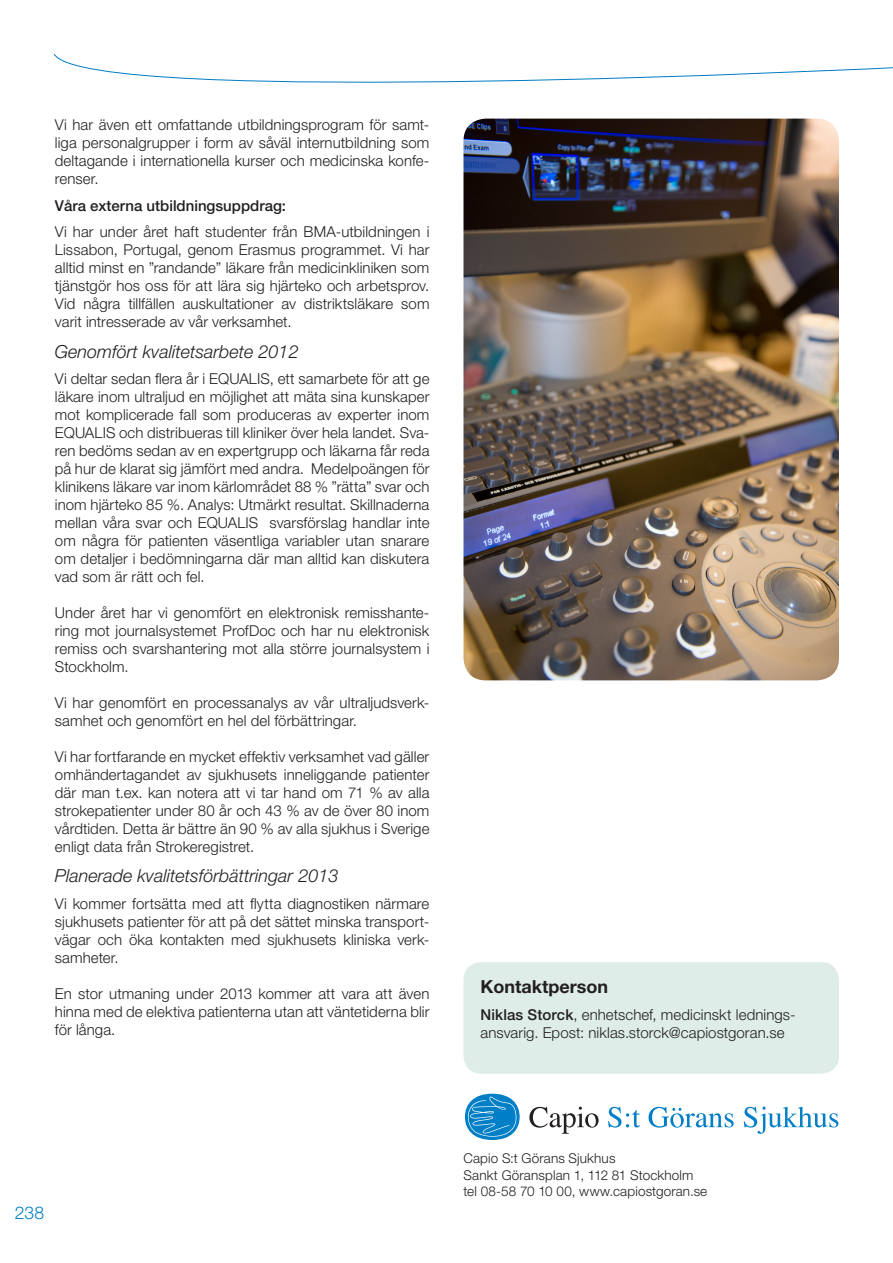
<style>
.page{position:relative;width:893px;height:1263px;background:#fff}
.page>*{position:absolute;margin:0;border:0;box-sizing:border-box;transform-origin:0 0}
.Rubrik_4B{font:italic 300 18px "Helvetica Neue LT";color:#231f20}
.Rubrik_3B{font:700 18px "Helvetica Neue LT";color:#231f20}
.Nedre_rubrik_1{font:300 17.55px "Helvetica Neue LT";color:#007fc6}
.Brödtext{font:300 15px/18px "Helvetica Neue LT";letter-spacing:.005em;color:#231f20;text-align:justify}
.Brödtext_Kontakt{font:300 15px/18px "Helvetica Neue LT";letter-spacing:.005em;color:#231f20}
.Rubrik_5B{font:500 15px "Helvetica Neue LT";color:#231f20}
.Adresstext{font:300 13.5px "Helvetica Neue LT";letter-spacing:.01em;color:#231f20}
.s1{font-weight:500}
</style>
<div class="page">
<svg style="left:54px;top:54px;width:839px;height:28px"></svg>
<svg style="left:529px;top:1106px;width:70px;height:28px"></svg>
<svg style="left:608px;top:1107px;width:32px;height:20px"></svg>
<svg style="left:744px;top:1106px;width:94px;height:28px"></svg>
<svg style="left:465px;top:1094px;width:55px;height:46px"></svg>
<svg style="left:465px;top:1096px;width:51px;height:43px;background:#389bd2"></svg>
<svg style="left:648px;top:1107px;width:86px;height:20px"></svg>
<div style="left:463px;top:962px;width:376px;height:112px;background:#deede8;border-radius:18px"></div>
<img style="left:463px;top:119px;width:376px;height:561px">
<p class="Brödtext" style="left:55px;top:116px;width:376px">Vi har även ett omfattande utbildningsprogram för samt&shy;liga personalgrupper i form av såväl internutbildning som deltagande i internationella kurser och medicinska konfe&shy;renser.</p>
<p class="Rubrik_5B" style="left:55px;top:197px;width:233px">Våra externa utbildningsuppdrag:</p>
<p class="Brödtext" style="left:55px;top:223px;width:376px">Vi har under året haft studenter från BMA-utbildningen i Lissabon, Portugal, genom Erasmus programmet. Vi har alltid minst en ”randande” läkare från medicinkliniken som tjänstgör hos oss för att lära sig hjärteko och arbetsprov.<br>Vid några tillfällen auskultationer av distriktsläkare som varit intresserade av vår verksamhet.</p>
<p class="Rubrik_4B" style="left:55px;top:340px;width:245px">Genomfört kvalitetsarbete 2012</p>
<p class="Brödtext" style="left:55px;top:369px;width:376px">Vi deltar sedan flera år i EQUALIS, ett samarbete för att ge läkare inom ultraljud en möjlighet att mäta sina kunskaper mot komplicerade fall som produceras av experter inom EQUALIS och distribueras till kliniker över hela landet. Sva&shy;ren bedöms sedan av en expertgrupp och läkarna får reda på hur de klarat sig jämfört med andra. Medelpoängen för klinikens läkare var inom kärlområdet 88 % ”rätta” svar och inom hjärteko 85 %. Analys: Utmärkt resultat. Skillnaderna mellan våra svar och EQUALIS svarsförslag handlar inte om några för patienten väsentliga variabler utan snarare om detaljer i bedömningarna där man alltid kan diskutera vad som är rätt och fel.</p>
<p class="Brödtext" style="left:55px;top:603px;width:376px">Under året har vi genomfört en elektronisk remisshante&shy;ring mot journalsystemet ProfDoc och har nu elektronisk remiss och svarshantering mot alla större journalsystem i Stockholm.</p>
<p class="Brödtext" style="left:55px;top:693px;width:376px">Vi har genomfört en processanalys av vår ultraljudsverk&shy;samhet och genomfört en hel del förbättringar.</p>
<p class="Brödtext" style="left:55px;top:747px;width:376px">Vi har fortfarande en mycket effektiv verksamhet vad gäller omhändertagandet av sjukhusets inneliggande patienter där man t.ex. kan notera att vi tar hand om 71 % av alla strokepatienter under 80 år och 43 % av de över 80 inom vårdtiden. Detta är bättre än 90 % av alla sjukhus i Sverige enligt data från Strokeregistret.</p>
<p class="Rubrik_4B" style="left:55px;top:865px;width:285px">Planerade kvalitetsförbättringar 2013</p>
<p class="Brödtext" style="left:55px;top:894px;width:376px">Vi kommer fortsätta med att flytta diagnostiken närmare sjukhusets patienter för att på det sättet minska transport&shy;vägar och öka kontakten med sjukhusets kliniska verk&shy;samheter.</p>
<p class="Brödtext" style="left:55px;top:984px;width:376px">En stor utmaning under 2013 kommer att vara att även hinna med de elektiva patienterna utan att väntetiderna blir för långa.</p>
<p class="Rubrik_3B" style="left:480px;top:976px;width:129px">Kontaktperson</p>
<p class="Brödtext_Kontakt" style="left:480px;top:1005px;width:315px"><span class="s1">Niklas Storck</span>, enhetschef, medicinskt lednings&shy;ansvarig. Epost: niklas.storck@capiostgoran.se</p>
<p class="Nedre_rubrik_1" style="left:15px;top:1201px;width:31px">238</p>
<p class="Adresstext" style="left:463px;top:1150px;width:154px">Capio S:t Görans Sjukhus</p>
<p class="Adresstext" style="left:463px;top:1166px;width:231px">Sankt Göransplan 1, 112 81 Stockholm</p>
<p class="Adresstext" style="left:463px;top:1183px;width:245px">tel 08-58 70 10 00, www.capiostgoran.se</p>
</div>
